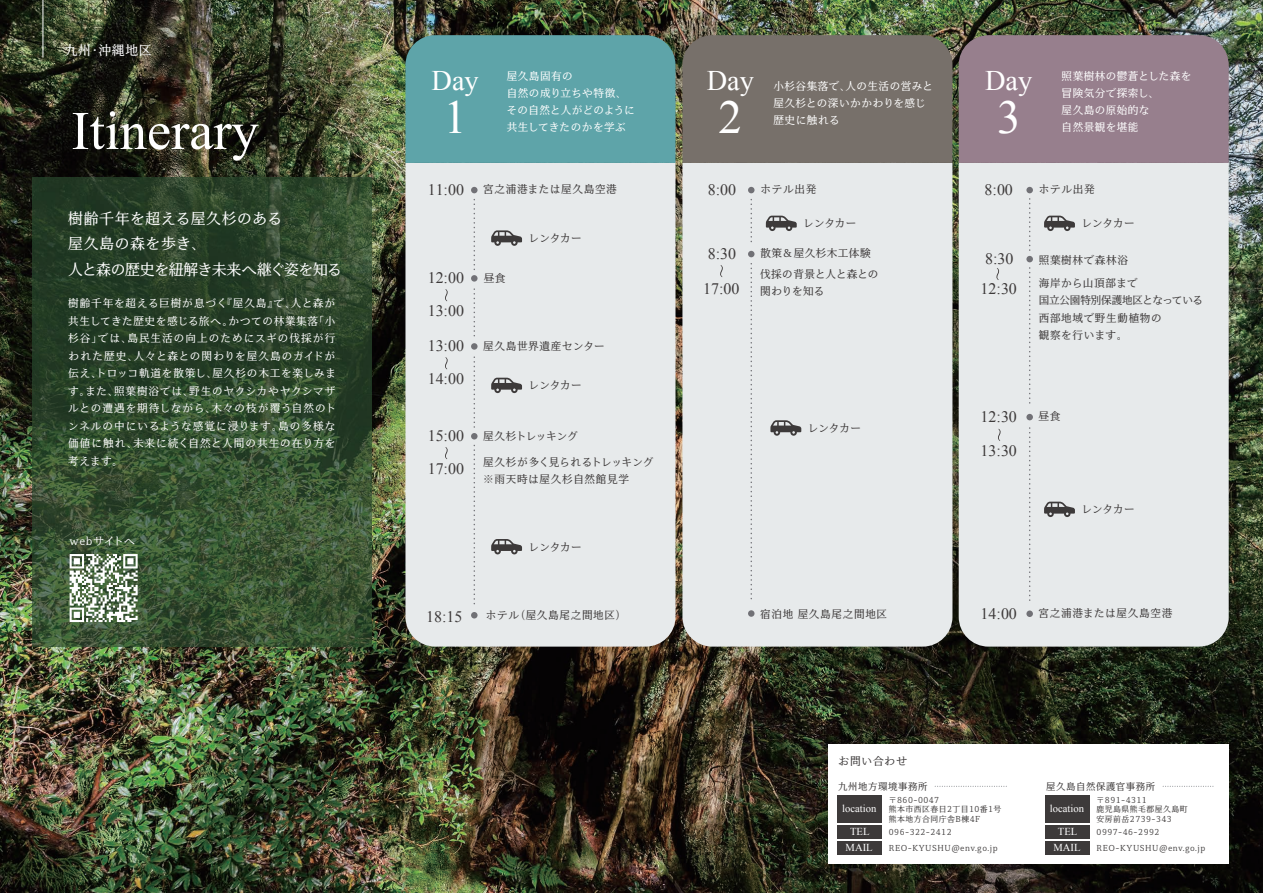
<style>
.page{position:relative;width:1263px;height:893px;background:#fff}
.page>*{position:absolute;margin:0;border:0;box-sizing:border-box;transform-origin:0 0}
.t1{font:54.3px "Times New Roman";color:#fff}
.t2{font:47.25px "Times New Roman";color:#fff}
.t3{font:28.35px "Times New Roman";color:#fff}
.t4{font:15.9px/32.8px "Times New Roman";color:#3d3a3a}
.t5{font:14.85px/26px "TPJPN National Parks Min R";letter-spacing:.005em;color:#fff}
.t6{font:12.9px "TPJPN National Parks Min R";letter-spacing:.04em;color:#fff}
.t7{font:10.65px/17.4px "TPJPN National Parks Min R";letter-spacing:.08em;color:#fff}
.t8{font:10.65px/17.4px "TPJPN National Parks Min R";letter-spacing:.055em;color:#3d3a3a}
.t9{font:10.65px/17px "TPJPN National Parks Min R";letter-spacing:.045em;color:#fff}
.t10{font:10.65px/17.4px "TPJPN National Parks Min R";letter-spacing:.01em;color:#3d3a3a}
.t11{font:10.65px/15.6px "Times New Roman";color:#fff;text-align:center}
.t12{font:10.65px/17.4px "TPJPN National Parks Min R";color:#3d3a3a}
.t13{font:10.65px "TPJPN National Parks Min R";letter-spacing:-.015em;color:#3d3a3a}
.t14{font:10.65px "TPJPN National Parks Min R";letter-spacing:.02em;color:#fff}
.t15{font:9.45px "TPJPN National Parks Min R";letter-spacing:.06em;color:#3d3a3a}
.t16{font:7.8px/9.8px "TPJPN National Parks Min R";letter-spacing:.06em;color:#3d3a3a}
</style>
<div class="page">
<img style="left:0;top:0;width:1263px;height:893px">
<div style="left:828px;top:744px;width:401px;height:119px;background:#fff"></div>
<img style="left:32px;top:177px;width:340px;height:470px">
<div style="left:682px;top:163px;width:270px;height:484px;background:#e7eaeb"></div>
<div style="left:682px;top:35px;width:270px;height:128px;background:#77706a"></div>
<div style="left:959px;top:163px;width:270px;height:484px;background:#e7eaeb"></div>
<div style="left:959px;top:35px;width:270px;height:128px;background:#977f8d"></div>
<div style="left:405px;top:163px;width:270px;height:484px;background:#e7eaeb"></div>
<div style="left:405px;top:35px;width:270px;height:128px;background:#5ea4a9"></div>
<hr style="left:43px;top:0;width:1px;height:57px;background:#fff">
<div style="left:837px;top:795px;width:45px;height:28px;background:#3d3a3a"></div>
<div style="left:837px;top:825px;width:45px;height:14px;background:#3d3a3a"></div>
<div style="left:837px;top:841px;width:45px;height:13px;background:#3d3a3a"></div>
<svg style="left:935px;top:786px;width:72px;height:1px"></svg>
<div style="left:1045px;top:795px;width:45px;height:28px;background:#3d3a3a"></div>
<div style="left:1045px;top:825px;width:45px;height:14px;background:#3d3a3a"></div>
<div style="left:1045px;top:841px;width:45px;height:13px;background:#3d3a3a"></div>
<svg style="left:1163px;top:786px;width:51px;height:1px"></svg>
<svg style="left:70px;top:554px;width:68px;height:68px"></svg>
<svg style="left:491px;top:230px;width:31px;height:16px"></svg>
<svg style="left:766px;top:216px;width:31px;height:15px"></svg>
<svg style="left:1044px;top:216px;width:31px;height:15px"></svg>
<svg style="left:1044px;top:502px;width:31px;height:15px"></svg>
<svg style="left:770px;top:420px;width:31px;height:16px"></svg>
<svg style="left:491px;top:378px;width:31px;height:15px"></svg>
<svg style="left:491px;top:539px;width:31px;height:15px"></svg>
<svg style="left:471px;top:187px;width:6px;height:6px"></svg>
<div style="left:471px;top:275px;width:6px;height:7px;background:#717176;border-radius:50%"></div>
<svg style="left:471px;top:612px;width:6px;height:6px"></svg>
<svg style="left:473px;top:200px;width:2px;height:71px"></svg>
<svg style="left:473px;top:445px;width:2px;height:159px"></svg>
<svg style="left:473px;top:289px;width:2px;height:48px"></svg>
<svg style="left:748px;top:187px;width:6px;height:6px"></svg>
<div style="left:748px;top:610px;width:6px;height:7px;background:#717176;border-radius:50%"></div>
<svg style="left:748px;top:200px;width:6px;height:57px"></svg>
<svg style="left:750px;top:264px;width:2px;height:338px"></svg>
<div style="left:1026px;top:187px;width:7px;height:6px;background:#717176;border-radius:50%"></div>
<div style="left:1026px;top:256px;width:7px;height:6px;background:#717176;border-radius:50%"></div>
<div style="left:1026px;top:414px;width:7px;height:6px;background:#717176;border-radius:50%"></div>
<div style="left:1026px;top:610px;width:7px;height:7px;background:#717176;border-radius:50%"></div>
<svg style="left:1029px;top:268px;width:1px;height:137px"></svg>
<svg style="left:1029px;top:428px;width:1px;height:174px"></svg>
<svg style="left:1029px;top:199px;width:1px;height:51px"></svg>
<svg style="left:445px;top:289px;width:3px;height:12px"></svg>
<div style="left:471px;top:343px;width:6px;height:7px;background:#717176;border-radius:50%"></div>
<svg style="left:445px;top:357px;width:3px;height:12px"></svg>
<svg style="left:471px;top:357px;width:6px;height:82px"></svg>
<svg style="left:445px;top:447px;width:3px;height:12px"></svg>
<svg style="left:720px;top:265px;width:3px;height:12px"></svg>
<svg style="left:996px;top:268px;width:3px;height:12px"></svg>
<svg style="left:998px;top:429px;width:2px;height:12px"></svg>
<p class="t6" style="left:65px;top:40px;width:88px">九州・沖縄地区</p>
<h1 class="t1" style="left:71px;top:94px;width:189px">Itinerary</h1>
<h3 class="t5" style="left:68px;top:205px;width:275px">樹齢千年を超える屋久杉のある<br>屋久島の森を歩き、<br>人と森の歴史を紐解き未来へ継ぐ姿を知る</h3>
<p class="t7" style="left:68px;top:295px;width:270px">樹齢千年を超える巨樹が息づく『屋久島』で、人と森が共生してきた歴史を感じる旅へ。かつての林業集落「小杉谷」では、島民生活の向上のためにスギの伐採が行われた歴史、人々と森との関わりを屋久島のガイドが伝え、トロッコ軌道を散策し、屋久杉の木工を楽しみます。また、照葉樹浴では、野生のヤクシカやヤクシマザルとの遭遇を期待しながら、木々の枝が覆う自然のトンネルの中にいるような感覚に浸ります。島の多様な価値に触れ、未来に続く自然と人間の共生の在り方を考えます。</p>
<p class="t14" style="left:70px;top:533px;width:67px">webサイトへ</p>
<h3 class="t3" style="left:431px;top:61px;width:49px">Day</h3>
<h2 class="t2" style="left:443px;top:86px;width:25px">1</h2>
<p class="t9" style="left:507px;top:67px;width:130px">屋久島固有の<br>自然の成り立ちや特徴、その自然と人がどのように共生してきたのかを学ぶ</p>
<h3 class="t3" style="left:707px;top:61px;width:49px">Day</h3>
<h2 class="t2" style="left:719px;top:86px;width:25px">2</h2>
<p class="t9" style="left:773px;top:77px;width:161px">小杉谷集落で、人の生活の営みと屋久杉との深いかかわりを感じ歴史に触れる</p>
<h3 class="t4" style="left:428px;top:173px;width:38px">11:00</h3>
<h3 class="t4" style="left:428px;top:261px;width:38px">12:00<br>13:00</h3>
<h3 class="t4" style="left:428px;top:329px;width:38px">13:00<br>14:00</h3>
<h3 class="t4" style="left:428px;top:419px;width:38px">15:00<br>17:00</h3>
<p class="t8" style="left:483px;top:181px;width:135px">宮之浦港または屋久島空港</p>
<p class="t8" style="left:760px;top:181px;width:57px">ホテル出発</p>
<h3 class="t4" style="left:708px;top:173px;width:30px">8:00</h3>
<p class="t8" style="left:484px;top:269px;width:23px">昼食</p>
<p class="t8" style="left:529px;top:229px;width:55px">レンタカー</p>
<p class="t8" style="left:483px;top:337px;width:123px">屋久島世界遺産センター</p>
<p class="t8" style="left:529px;top:377px;width:55px">レンタカー</p>
<p class="t13" style="left:483px;top:428px;width:96px">屋久杉トレッキング</p>
<p class="t8" style="left:483px;top:453px;width:172px">屋久杉が多く見られるトレッキング※雨天時は屋久杉自然館見学</p>
<h3 class="t4" style="left:708px;top:237px;width:30px">8:30</h3>
<h3 class="t4" style="left:703px;top:272px;width:38px">17:00</h3>
<p class="t8" style="left:803px;top:215px;width:55px">レンタカー</p>
<p class="t8" style="left:760px;top:244px;width:112px">散策＆屋久杉木工体験</p>
<p class="t12" style="left:760px;top:265px;width:120px">伐採の背景と人と森との関わりを知る</p>
<p class="t8" style="left:808px;top:419px;width:55px">レンタカー</p>
<p class="t8" style="left:529px;top:538px;width:55px">レンタカー</p>
<h3 class="t4" style="left:426px;top:599px;width:38px">18:15</h3>
<p class="t8" style="left:486px;top:606px;width:142px">ホテル（屋久島尾之間地区）</p>
<p class="t8" style="left:760px;top:605px;width:129px">宿泊地 屋久島尾之間地区</p>
<h3 class="t3" style="left:985px;top:61px;width:49px">Day</h3>
<h2 class="t2" style="left:997px;top:86px;width:25px">3</h2>
<p class="t9" style="left:1061px;top:67px;width:131px">照葉樹林の鬱蒼とした森を冒険気分で探索し、<br>屋久島の原始的な<br>自然景観を堪能</p>
<h3 class="t4" style="left:984px;top:173px;width:30px">8:00</h3>
<h3 class="t4" style="left:985px;top:242px;width:30px">8:30</h3>
<h3 class="t4" style="left:981px;top:272px;width:38px">12:30</h3>
<p class="t8" style="left:1039px;top:181px;width:57px">ホテル出発</p>
<p class="t8" style="left:1081px;top:215px;width:55px">レンタカー</p>
<p class="t8" style="left:1039px;top:248px;width:100px;line-height:23.1px">照葉樹林で森林浴海岸から山頂部まで</p>
<p class="t10" style="left:1039px;top:291px;width:166px">国立公園特別保護地区となっている西部地域で野生動植物の<br>観察を行います。</p>
<h3 class="t4" style="left:981px;top:400px;width:38px">12:30</h3>
<p class="t8" style="left:1038px;top:408px;width:23px">昼食</p>
<h3 class="t4" style="left:981px;top:434px;width:38px">13:30</h3>
<p class="t8" style="left:1081px;top:501px;width:55px">レンタカー</p>
<h3 class="t4" style="left:981px;top:597px;width:38px">14:00</h3>
<p class="t8" style="left:1038px;top:604px;width:135px">宮之浦港または屋久島空港</p>
<p class="t8" style="left:838px;top:753px;width:70px">お問い合わせ</p>
<p class="t15" style="left:838px;top:779px;width:91px">九州地方環境事務所</p>
<p class="t16" style="left:889px;top:795px;width:114px">〒860-0047<br>熊本市西区春日2丁目10番1号熊本地方合同庁舎B棟4F</p>
<p class="t11" style="left:842px;top:800px;width:36px">location</p>
<p class="t11" style="left:846px;top:824px;width:29px">TEL<br>MAIL</p>
<p class="t16" style="left:889px;top:825px;width:110px;line-height:15.6px">096-322-2412<br>REO-KYUSHU@env.go.jp</p>
<p class="t15" style="left:1046px;top:779px;width:111px">屋久島自然保護官事務所</p>
<p class="t16" style="left:1097px;top:795px;width:93px">〒891-4311<br>鹿児島県熊毛郡屋久島町安房前岳2739-343</p>
<p class="t11" style="left:1050px;top:800px;width:36px">location</p>
<p class="t11" style="left:1053px;top:824px;width:29px">TEL<br>MAIL</p>
<p class="t16" style="left:1097px;top:825px;width:110px;line-height:15.6px">0997-46-2992<br>REO-KYUSHU@env.go.jp</p>
</div>
